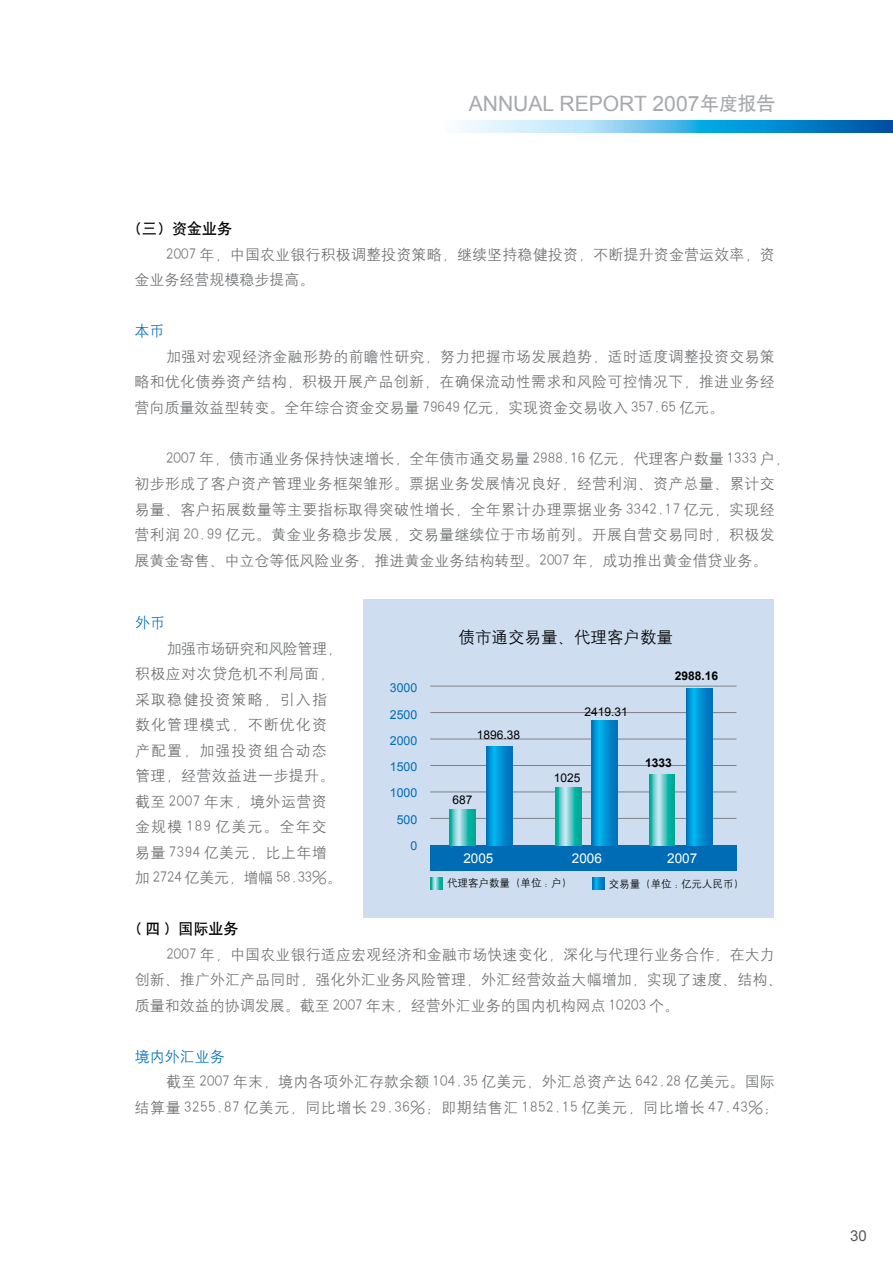
<style>
.page{position:relative;width:893px;height:1263px;background:#fff}
.page>*{position:absolute;margin:0;border:0;box-sizing:border-box;transform-origin:0 0}
.t1{font:21.15px "Arial";color:#a7a9ac}
.t2{font:16.5px "HY Zhong Deng Xian J";color:#000}
.t3{font:15px/25.5px "HY Zhong Deng Xian J";letter-spacing:.01em;color:#6d6f71}
.t4{font:15px/25.5px "HY Zhong Deng Xian J";letter-spacing:.03em;color:#6d6f71}
.t5{font:15px "HY Zhong Hei J";color:#000}
.t6{font:15px "HY Zhong Deng Xian J";color:#0071bc}
.t7{font:15px "Arial";color:#58595b}
.t8{font:13.5px "Arial";color:#fff}
.t9{font:12.3px/26.2px "Arial";color:#006cb6;text-align:right}
.t10{font:12px "Arial";color:#000}
.t11{font:700 12px "Arial";color:#000}
.t12{font:10.5px "HY Zhong Deng Xian J";color:#000}
.s1{font-family:"HY Zhong Hei J";font-size:18.75px}
</style>
<div class="page">
<svg style="left:460px;top:120px;width:433px;height:12px;background:#5cb3e0"></svg>
<div style="left:363px;top:599px;width:411px;height:318px;background:#ceddf0"></div>
<div style="left:430px;top:845px;width:307px;height:26px;background:#006cb6"></div>
<hr style="left:430px;top:792px;width:306px;height:1px;background:#808284">
<hr style="left:430px;top:739px;width:306px;height:1px;background:#808284">
<hr style="left:430px;top:686px;width:306px;height:1px;background:#808284">
<hr style="left:430px;top:712px;width:306px;height:1px;background:#808284">
<hr style="left:430px;top:765px;width:306px;height:1px;background:#808284">
<hr style="left:430px;top:818px;width:306px;height:1px;background:#808284">
<svg style="left:486px;top:746px;width:26px;height:99px;background:#008fd2"></svg>
<svg style="left:592px;top:720px;width:26px;height:125px;background:#008fd2"></svg>
<svg style="left:686px;top:688px;width:26px;height:157px;background:#008fd2"></svg>
<svg style="left:592px;top:878px;width:12px;height:11px"></svg>
<svg style="left:449px;top:809px;width:26px;height:36px"></svg>
<svg style="left:556px;top:788px;width:26px;height:57px"></svg>
<svg style="left:649px;top:775px;width:26px;height:70px;background:#4dc3bd"></svg>
<svg style="left:430px;top:878px;width:12px;height:11px"></svg>
<h1 class="t1" style="left:469px;top:91px;width:308px">ANNUAL REPORT 2007<span class="s1">年度报告</span></h1>
<p class="t5" style="left:127px;top:221px;width:106px">（三）资金业务</p>
<p class="t3" style="left:135px;top:241px;width:642px;text-indent:32px">2007 年，中国农业银行积极调整投资策略，继续坚持稳健投资，不断提升资金营运效率，资金业务经营规模稳步提高。</p>
<p class="t6" style="left:135px;top:323px;width:31px">本币</p>
<p class="t3" style="left:135px;top:343px;width:642px;text-align:justify;text-indent:32px">加强对宏观经济金融形势的前瞻性研究，努力把握市场发展趋势，适时适度调整投资交易策略和优化债券资产结构，积极开展产品创新，在确保流动性需求和风险可控情况下，推进业务经营向质量效益型转变。全年综合资金交易量 79649 亿元，实现资金交易收入 357.65 亿元。</p>
<p class="t3" style="left:135px;top:445px;width:657px;text-indent:32px">2007 年，债市通业务保持快速增长，全年债市通交易量 2988.16 亿元，代理客户数量 1333 户，初步形成了客户资产管理业务框架雏形。票据业务发展情况良好，经营利润、资产总量、累计交易量、客户拓展数量等主要指标取得突破性增长，全年累计办理票据业务 3342.17 亿元，实现经营利润 20.99 亿元。黄金业务稳步发展，交易量继续位于市场前列。开展自营交易同时，积极发展黄金寄售、中立仓等低风险业务，推进黄金业务结构转型。2007 年，成功推出黄金借贷业务。</p>
<p class="t6" style="left:135px;top:615px;width:31px">外币</p>
<p class="t4" style="left:135px;top:636px;width:209px;text-indent:32px">加强市场研究和风险管理，积极应对次贷危机不利局面，采取稳健投资策略，引入指数化管理模式，不断优化资产配置，加强投资组合动态管理，经营效益进一步提升。截至 2007 年末，境外运营资金规模 189 亿美元。全年交易量 7394 亿美元，比上年增加 2724 亿美元，增幅 58.33%。</p>
<p class="t5" style="left:135px;top:921px;width:105px">(四) 国际业务</p>
<p class="t3" style="left:135px;top:942px;width:649px;text-indent:32px">2007 年，中国农业银行适应宏观经济和金融市场快速变化，深化与代理行业务合作，在大力创新、推广外汇产品同时，强化外汇业务风险管理，外汇经营效益大幅增加，实现了速度、结构、质量和效益的协调发展。截至 2007 年末，经营外汇业务的国内机构网点 10203 个。</p>
<p class="t6" style="left:135px;top:1049px;width:91px">境内外汇业务</p>
<p class="t3" style="left:135px;top:1069px;width:645px;text-align:right">截至 2007 年末，境内各项外汇存款余额 104.35 亿美元，外汇总资产达 642.28 亿美元。国际<br>结算量 3255.87 亿美元，同比增长 29.36%；即期结售汇 1852.15 亿美元，同比增长 47.43%；</p>
<p class="t2" style="left:459px;top:629px;width:216px">债市通交易量、代理客户数量</p>
<p class="t11" style="left:675px;top:669px;width:45px">2988.16</p>
<p class="t9" style="left:390px;top:675px;width:29px">3000<br>2500<br>2000<br>1500<br>1000<br>500<br>0</p>
<p class="t10" style="left:584px;top:705px;width:45px">2419.31</p>
<p class="t10" style="left:477px;top:728px;width:45px">1896.38</p>
<p class="t11" style="left:645px;top:756px;width:28px">1333</p>
<p class="t10" style="left:554px;top:771px;width:28px">1025</p>
<p class="t10" style="left:452px;top:793px;width:22px">687</p>
<p class="t8" style="left:463px;top:850px;width:32px">2005</p>
<p class="t8" style="left:572px;top:850px;width:32px">2006</p>
<p class="t8" style="left:667px;top:850px;width:32px">2007</p>
<p class="t12" style="left:447px;top:878px;width:126px">代理客户数量（单位 : 户）</p>
<p class="t12" style="left:609px;top:878px;width:137px">交易量（单位 : 亿元人民币）</p>
<p class="t7" style="left:850px;top:1227px;width:18px">30</p>
</div>
